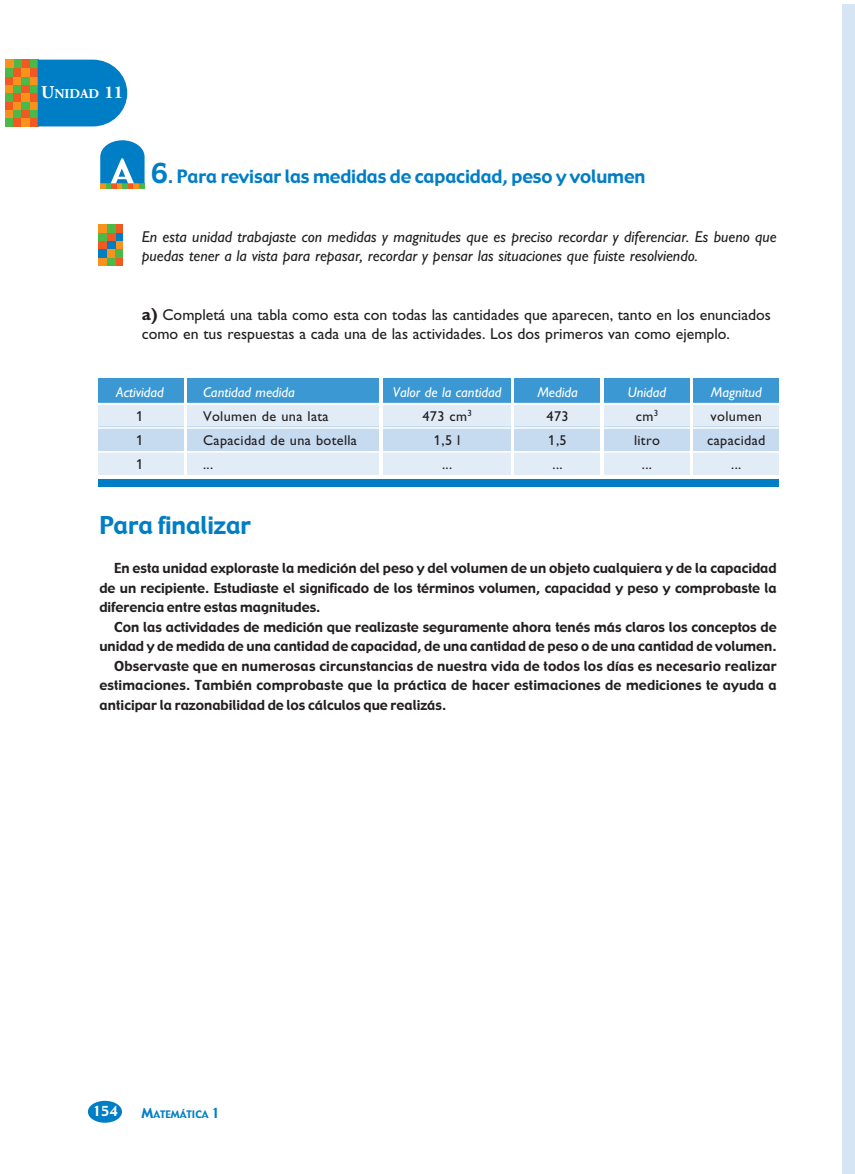
<style>
.page{position:relative;width:855px;height:1174px;background:#fff}
.page>*{position:absolute;margin:0;border:0;box-sizing:border-box;transform-origin:0 0}
.t1{font:24px "Gadget";letter-spacing:-.005em;color:#007ec5}
.t2{font:18px "Gadget";letter-spacing:-.005em;color:#007ec5}
.t3{font:italic 15.75px/19.5px "Santi Gill Sans";color:#231f20}
.t4{font:15.75px/19.5px "Santi Gill Sans";color:#231f20}
.t5{font:14.25px/24px "Santi Gill Sans";letter-spacing:.025em;color:#231f20}
.t6{font:italic 14.25px/24px "Santi Gill Sans";color:#fff;text-align:center}
.t7{font:13.5px/19.5px "Gadget";color:#231f20;text-align:justify}
.t8{font:700 13.5px "Adobe Garamond";color:#fff}
.t9{font:13.5px "Gadget";color:#fff}
.t10{font:10.2px "Gadget";color:#007ec5}
.s1{font-size:18px}
.s2{font-size:27px}
.s3{font-weight:700;font-size:17.25px}
.s4{font-style:normal;color:#231f20}
.s5{font-style:italic;color:#fff}
.s6{font-size:13.5px}
</style>
<div class="page">
<div style="left:842px;top:4px;width:13px;height:1170px;background:#d6e5f4"></div>
<div style="left:88px;top:1100px;width:34px;height:22px;background:#007ec5;border-radius:50%"></div>
<svg style="left:100px;top:140px;width:45px;height:48px"></svg>
<div style="left:115px;top:241px;width:8px;height:8px;background:#f7931d"></div>
<div style="left:107px;top:241px;width:8px;height:8px;background:#007ec5"></div>
<div style="left:99px;top:241px;width:8px;height:8px;background:#f15921"></div>
<div style="left:115px;top:232px;width:8px;height:9px;background:#007ec5"></div>
<div style="left:107px;top:232px;width:8px;height:9px;background:#f15921"></div>
<div style="left:99px;top:232px;width:8px;height:9px;background:#4cb848"></div>
<div style="left:115px;top:225px;width:8px;height:7px;background:#f15921"></div>
<div style="left:107px;top:225px;width:8px;height:7px;background:#4cb848"></div>
<div style="left:99px;top:225px;width:8px;height:7px;background:#f7931d"></div>
<div style="left:115px;top:257px;width:8px;height:8px;background:#f15921"></div>
<div style="left:107px;top:257px;width:8px;height:8px;background:#4cb848"></div>
<div style="left:99px;top:257px;width:8px;height:8px;background:#f7931d"></div>
<div style="left:99px;top:249px;width:8px;height:8px;background:#007ec5"></div>
<div style="left:107px;top:249px;width:8px;height:8px;background:#f7931d"></div>
<div style="left:115px;top:249px;width:8px;height:8px;background:#4cb848"></div>
<div style="left:98px;top:378px;width:85px;height:27px;background:#3b98d3"></div>
<div style="left:98px;top:403px;width:85px;height:72px;background:#e1ecf7"></div>
<div style="left:98px;top:427px;width:85px;height:24px;background:#c6daf0"></div>
<div style="left:98px;top:479px;width:680px;height:8px;background:#007ec5"></div>
<div style="left:187px;top:378px;width:192px;height:27px;background:#3b98d3"></div>
<div style="left:187px;top:403px;width:192px;height:72px;background:#e1ecf7"></div>
<div style="left:187px;top:427px;width:192px;height:24px;background:#c6daf0"></div>
<div style="left:383px;top:378px;width:127px;height:27px;background:#3b98d3"></div>
<div style="left:383px;top:403px;width:127px;height:72px;background:#e1ecf7"></div>
<div style="left:383px;top:427px;width:127px;height:24px;background:#c6daf0"></div>
<div style="left:515px;top:378px;width:85px;height:27px;background:#3b98d3"></div>
<div style="left:515px;top:403px;width:85px;height:72px;background:#e1ecf7"></div>
<div style="left:515px;top:427px;width:85px;height:24px;background:#c6daf0"></div>
<div style="left:604px;top:378px;width:85px;height:27px;background:#3b98d3"></div>
<div style="left:604px;top:403px;width:85px;height:72px;background:#e1ecf7"></div>
<div style="left:604px;top:427px;width:85px;height:24px;background:#c6daf0"></div>
<div style="left:693px;top:378px;width:85px;height:27px;background:#3b98d3"></div>
<div style="left:693px;top:403px;width:85px;height:72px;background:#e1ecf7"></div>
<div style="left:693px;top:427px;width:85px;height:24px;background:#c6daf0"></div>
<div style="left:5px;top:118px;width:8px;height:8px;background:#4cb848"></div>
<div style="left:13px;top:118px;width:9px;height:8px;background:#f15921"></div>
<div style="left:22px;top:118px;width:8px;height:8px;background:#f7931d"></div>
<div style="left:30px;top:118px;width:8px;height:8px;background:#f15921"></div>
<div style="left:5px;top:110px;width:8px;height:8px;background:#f7931d"></div>
<div style="left:13px;top:110px;width:9px;height:8px;background:#4cb848"></div>
<div style="left:22px;top:110px;width:8px;height:8px;background:#f15921"></div>
<div style="left:30px;top:110px;width:8px;height:8px;background:#4cb848"></div>
<div style="left:5px;top:101px;width:8px;height:9px;background:#f15921"></div>
<div style="left:13px;top:101px;width:9px;height:9px;background:#f7931d"></div>
<div style="left:22px;top:101px;width:8px;height:9px;background:#4cb848"></div>
<div style="left:30px;top:101px;width:8px;height:9px;background:#f7931d"></div>
<div style="left:5px;top:93px;width:8px;height:8px;background:#4cb848"></div>
<div style="left:13px;top:93px;width:9px;height:8px;background:#f15921"></div>
<div style="left:22px;top:93px;width:8px;height:8px;background:#f7931d"></div>
<div style="left:30px;top:93px;width:8px;height:8px;background:#f15921"></div>
<div style="left:5px;top:85px;width:8px;height:8px;background:#f7931d"></div>
<div style="left:13px;top:85px;width:9px;height:8px;background:#4cb848"></div>
<div style="left:22px;top:85px;width:8px;height:8px;background:#f15921"></div>
<div style="left:30px;top:85px;width:8px;height:8px;background:#4cb848"></div>
<div style="left:5px;top:76px;width:8px;height:9px;background:#f15921"></div>
<div style="left:13px;top:76px;width:9px;height:9px;background:#f7931d"></div>
<div style="left:22px;top:76px;width:8px;height:9px;background:#4cb848"></div>
<div style="left:30px;top:76px;width:8px;height:9px;background:#f7931d"></div>
<div style="left:5px;top:68px;width:8px;height:8px;background:#4cb848"></div>
<div style="left:13px;top:68px;width:9px;height:8px;background:#f15921"></div>
<div style="left:22px;top:68px;width:8px;height:8px;background:#f7931d"></div>
<div style="left:30px;top:68px;width:8px;height:8px;background:#f15921"></div>
<div style="left:30px;top:60px;width:8px;height:8px;background:#4cb848"></div>
<div style="left:22px;top:60px;width:8px;height:8px;background:#f15921"></div>
<div style="left:13px;top:60px;width:9px;height:8px;background:#4cb848"></div>
<div style="left:5px;top:60px;width:8px;height:8px;background:#f7931d"></div>
<svg style="left:38px;top:60px;width:89px;height:66px;background:#1388c9"></svg>
<hr style="left:91px;top:403px;width:691px;height:2px;background:#fff">
<hr style="left:91px;top:427px;width:691px;height:2px;background:#fff">
<hr style="left:91px;top:451px;width:691px;height:2px;background:#fff">
<p class="t8" style="left:41px;top:88px;width:84px"><span class="s1">U</span>NIDAD <span class="s1">11</span></p>
<h2 class="t2" style="left:151px;top:166px;width:495px"><span class="s2">6</span>. Para revisar las medidas de capacidad, peso y volumen</h2>
<p class="t3" style="left:142px;top:228px;width:636px">En esta unidad trabajaste con medidas y magnitudes que es preciso recordar y diferenciar. Es bueno que puedas tener a la vista para repasar, recordar y pensar las situaciones que fuiste resolviendo.</p>
<p class="t4" style="left:142px;top:306px;width:630px"><span class="s3">a)</span> Completá una tabla como esta con todas las cantidades que aparecen, tanto en los enunciados como en tus respuestas a cada una de las actividades. Los dos primeros van como ejemplo.</p>
<p class="t6" style="left:116px;top:381px;width:49px">Actividad</p>
<p class="t5" style="left:137px;top:405px;width:9px;text-align:justify">1<br>1<br>1</p>
<p class="t6" style="left:203px;top:381px;width:93px">Cantidad medida</p>
<p class="t5" style="left:203px;top:405px;width:155px">Volumen de una lata<br>Capacidad de una botella ...</p>
<p class="t6" style="left:393px;top:381px;width:110px">Valor de la cantidad<br><span class="s4">473 cm</span><sup>3<br></sup><span class="s4">1,5 l<br>...</span></p>
<p class="t6" style="left:537px;top:381px;width:42px">Medida</p>
<p class="t5" style="left:546px;top:405px;width:24px">473<br>1,5 ...</p>
<p class="t5" style="left:628px;top:381px;width:40px;text-align:center"><span class="s5">Unidad </span>cm<sup>3 </sup>litro ...</p>
<p class="t6" style="left:710px;top:381px;width:53px">Magnitud</p>
<p class="t5" style="left:707px;top:405px;width:60px;text-align:center">volumen capacidad ...</p>
<h1 class="t1" style="left:99px;top:512px;width:153px">Para finalizar</h1>
<p class="t7" style="left:99px;top:559px;width:679px;text-indent:15px">En esta unidad exploraste la medición del peso y del volumen de un objeto cualquiera y de la capacidad de un recipiente. Estudiaste el significado de los términos volumen, capacidad y peso y comprobaste la diferencia entre estas magnitudes.</p>
<p class="t7" style="left:114px;top:617px;width:664px">Con las actividades de medición que realizaste seguramente ahora tenés más claros los conceptos de</p>
<p class="t7" style="left:99px;top:637px;width:679px">unidad y de medida de una cantidad de capacidad, de una cantidad de peso o de una cantidad de volumen.</p>
<p class="t7" style="left:114px;top:656px;width:664px">Observaste que en numerosas circunstancias de nuestra vida de todos los días es necesario realizar</p>
<p class="t7" style="left:99px;top:676px;width:679px">estimaciones. También comprobaste que la práctica de hacer estimaciones de mediciones te ayuda a</p>
<p class="t7" style="left:99px;top:695px;width:348px">anticipar la razonabilidad de los cálculos que realizás.</p>
<p class="t9" style="left:93px;top:1103px;width:27px">154</p>
<p class="t10" style="left:141px;top:1108px;width:80px"><span class="s6">M</span>ATEMÁTICA <span class="s6">1</span></p>
</div>
